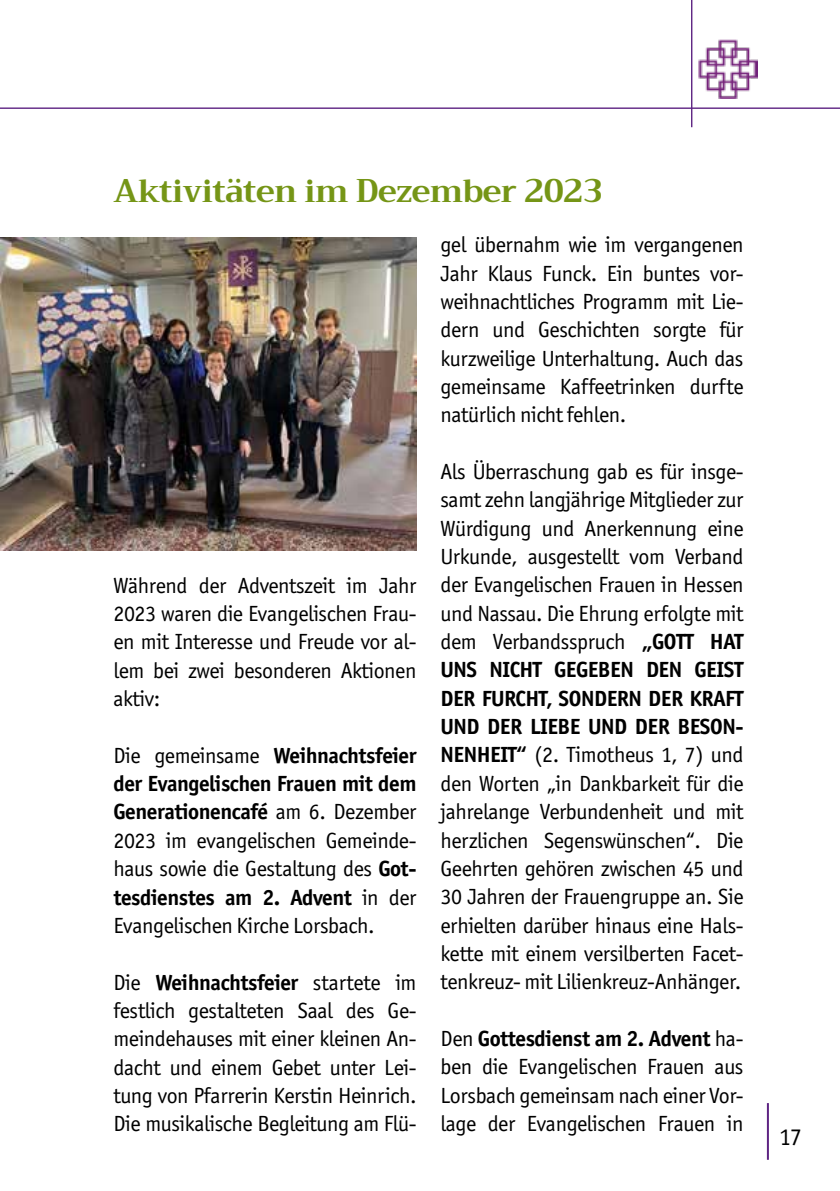
<style>
.page{position:relative;width:840px;height:1191px;background:#fff}
.page>*{position:absolute;margin:0;border:0;box-sizing:border-box;transform-origin:0 0}
.t1{font:700 32px "Trirong";letter-spacing:-.02em;color:#759516}
.t2{font:24px "Officina Sans ITC Std";color:#000}
.t3{font:22px/28.4px "Officina Sans ITC Std";letter-spacing:-.02em;color:#000;text-align:justify}
.s1{font-weight:700}
</style>
<div class="page">
<hr style="left:0;top:107px;width:839px;height:2px;background:#5e2483">
<hr style="left:690px;top:0;width:2px;height:127px;background:#5e2483">
<img style="left:698px;top:40px;width:59px;height:58px">
<hr style="left:766px;top:1103px;width:2px;height:56px;background:#5e2483">
<img style="left:0;top:238px;width:416px;height:312px">
<h1 class="t1" style="left:113px;top:165px;width:491px">Aktivitäten im Dezember 2023</h1>
<p class="t3" style="left:113px;top:571px;width:304px">Während der Adventszeit im Jahr 2023 waren die Evangelischen Frau&shy;en mit Interesse und Freude vor al&shy;lem bei zwei besonderen Aktionen aktiv:</p>
<p class="t3" style="left:113px;top:741px;width:304px">Die gemeinsame <span class="s1">Weihnachtsfeier der Evangelischen Frauen mit dem Generationencafé</span> am 6. Dezember 2023 im evangelischen Gemeinde&shy;haus sowie die Gestaltung des <span class="s1">Got&shy;tesdienstes am 2. Advent</span> in der Evangelischen Kirche Lorsbach.</p>
<p class="t3" style="left:113px;top:967px;width:304px">Die <span class="s1">Weihnachtsfeier</span> startete im festlich gestalteten Saal des Ge&shy;meindehauses mit einer kleinen An&shy;dacht und einem Gebet unter Lei&shy;tung von Pfarrerin Kerstin Heinrich.<br>Die musikalische Begleitung am Flü-</p>
<p class="t3" style="left:440px;top:230px;width:304px">gel übernahm wie im vergangenen Jahr Klaus Funck. Ein buntes vor&shy;weihnachtliches Programm mit Lie&shy;dern und Geschichten sorgte für kurzweilige Unterhaltung. Auch das gemeinsame Kaffeetrinken durfte natürlich nicht fehlen.</p>
<p class="t3" style="left:440px;top:457px;width:304px">Als Überraschung gab es für insge&shy;samt zehn langjährige Mitglieder zur Würdigung und Anerkennung eine Urkunde, ausgestellt vom Verband der Evangelischen Frauen in Hessen und Nassau. Die Ehrung erfolgte mit dem Verbandsspruch <span class="s1">„GOTT HAT UNS NICHT GEGEBEN DEN GEIST DER FURCHT, SONDERN DER KRAFT UND DER LIEBE UND DER BESON-NENHEIT“</span> (2. Timotheus 1, 7) und den Worten „in Dankbarkeit für die jahrelange Verbundenheit und mit herzlichen Segenswünschen“. Die Geehrten gehören zwischen 45 und 30 Jahren der Frauengruppe an. Sie erhielten darüber hinaus eine Hals&shy;kette mit einem versilberten Facet&shy;tenkreuz- mit Lilienkreuz-Anhänger.</p>
<p class="t3" style="left:440px;top:1024px;width:304px">Den <span class="s1">Gottesdienst am 2. Advent</span> ha&shy;ben die Evangelischen Frauen aus Lorsbach gemeinsam nach einer Vor&shy;lage der Evangelischen Frauen in</p>
<p class="t2" style="left:778px;top:1123px;width:24px">17</p>
</div>
